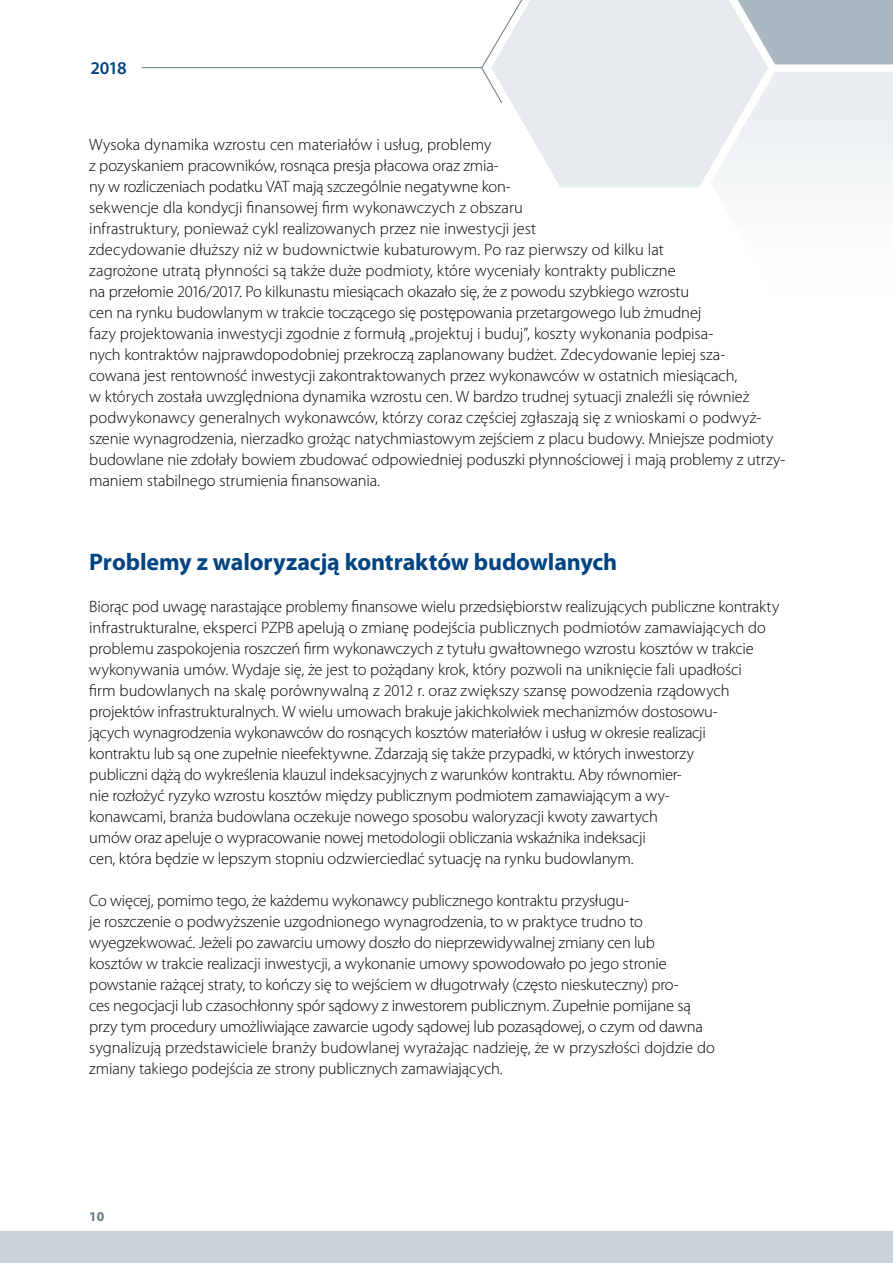
<style>
.page{position:relative;width:893px;height:1263px;background:#fff}
.page>*{position:absolute;margin:0;border:0;box-sizing:border-box;transform-origin:0 0}
.t1{font:700 24px "Myriad Pro";letter-spacing:-.005em;color:#004481}
.t2{font:600 18px "Myriad Pro";color:#004481}
.t3{font:300 16.5px/21px "Myriad Pro";letter-spacing:-.01em;color:#000}
.t4{font:700 13.5px "Myriad Pro";color:#647a84}
</style>
<div class="page">
<svg style="left:141px;top:51px;width:350px;height:34px"></svg>
<svg style="left:491px;top:0;width:277px;height:188px;background:#e9edf0"></svg>
<svg style="left:711px;top:0;width:182px;height:64px;background:#bac5cd"></svg>
<div style="left:711px;top:72px;width:182px;height:118px;background:#edf0f2"></div>
<div style="left:0;top:1231px;width:893px;height:32px;background:#c9d3da"></div>
<p class="t2" style="left:90px;top:57px;width:38px">2018</p>
<p class="t3" style="left:89px;top:134px;width:698px">Wysoka dynamika wzrostu cen materiałów i usług, problemy<br>z pozyskaniem pracowników, rosnąca presja płacowa oraz zmia-<br>ny w rozliczeniach podatku VAT mają szczególnie negatywne kon-<br>sekwencje dla kondycji finansowej firm wykonawczych z obszaru<br>infrastruktury, ponieważ cykl realizowanych przez nie inwestycji jest<br>zdecydowanie dłuższy niż w budownictwie kubaturowym. Po raz pierwszy od kilku lat<br>zagrożone utratą płynności są także duże podmioty, które wyceniały kontrakty publiczne<br>na przełomie 2016/2017. Po kilkunastu miesiącach okazało się, że z powodu szybkiego wzrostu<br>cen na rynku budowlanym w trakcie toczącego się postępowania przetargowego lub żmudnej<br>fazy projektowania inwestycji zgodnie z formułą „projektuj i buduj”, koszty wykonania podpisa-<br>nych kontraktów najprawdopodobniej przekroczą zaplanowany budżet. Zdecydowanie lepiej sza-<br>cowana jest rentowność inwestycji zakontraktowanych przez wykonawców w ostatnich miesiącach,<br>w których została uwzględniona dynamika wzrostu cen. W bardzo trudnej sytuacji znaleźli się również podwykonawcy generalnych wykonawców, którzy coraz częściej zgłaszają się z wnioskami o podwyż&shy;szenie wynagrodzenia, nierzadko grożąc natychmiastowym zejściem z placu budowy. Mniejsze podmioty budowlane nie zdołały bowiem zbudować odpowiedniej poduszki płynnościowej i mają problemy z utrzy&shy;maniem stabilnego strumienia finansowania.</p>
<h1 class="t1" style="left:89px;top:546px;width:530px">Problemy z waloryzacją kontraktów budowlanych</h1>
<p class="t3" style="left:89px;top:596px;width:691px">Biorąc pod uwagę narastające problemy finansowe wielu przedsiębiorstw realizujących publiczne kontrakty infrastrukturalne, eksperci PZPB apelują o zmianę podejścia publicznych podmiotów zamawiających do problemu zaspokojenia roszczeń firm wykonawczych z tytułu gwałtownego wzrostu kosztów w trakcie wykonywania umów. Wydaje się, że jest to pożądany krok, który pozwoli na uniknięcie fali upadłości<br>firm budowlanych na skalę porównywalną z 2012 r. oraz zwiększy szansę powodzenia rządowych projektów infrastrukturalnych. W wielu umowach brakuje jakichkolwiek mechanizmów dostosowu-<br>jących wynagrodzenia wykonawców do rosnących kosztów materiałów i usług w okresie realizacji<br>kontraktu lub są one zupełnie nieefektywne. Zdarzają się także przypadki, w których inwestorzy<br>publiczni dążą do wykreślenia klauzul indeksacyjnych z warunków kontraktu. Aby równomier-<br>nie rozłożyć ryzyko wzrostu kosztów między publicznym podmiotem zamawiającym a wy-<br>konawcami, branża budowlana oczekuje nowego sposobu waloryzacji kwoty zawartych<br>umów oraz apeluje o wypracowanie nowej metodologii obliczania wskaźnika indeksacji<br>cen, która będzie w lepszym stopniu odzwierciedlać sytuację na rynku budowlanym.</p>
<p class="t3" style="left:89px;top:890px;width:627px">Co więcej, pomimo tego, że każdemu wykonawcy publicznego kontraktu przysługu-<br>je roszczenie o podwyższenie uzgodnionego wynagrodzenia, to w praktyce trudno to wyegzekwować. Jeżeli po zawarciu umowy doszło do nieprzewidywalnej zmiany cen lub<br>kosztów w trakcie realizacji inwestycji, a wykonanie umowy spowodowało po jego stronie powstanie rażącej straty, to kończy się to wejściem w długotrwały (często nieskuteczny) pro-<br>ces negocjacji lub czasochłonny spór sądowy z inwestorem publicznym. Zupełnie pomijane są przy tym procedury umożliwiające zawarcie ugody sądowej lub pozasądowej, o czym od dawna sygnalizują przedstawiciele branży budowlanej wyrażając nadzieję, że w przyszłości dojdzie do zmiany takiego podejścia ze strony publicznych zamawiających.</p>
<p class="t4" style="left:89px;top:1207px;width:16px">10</p>
</div>
